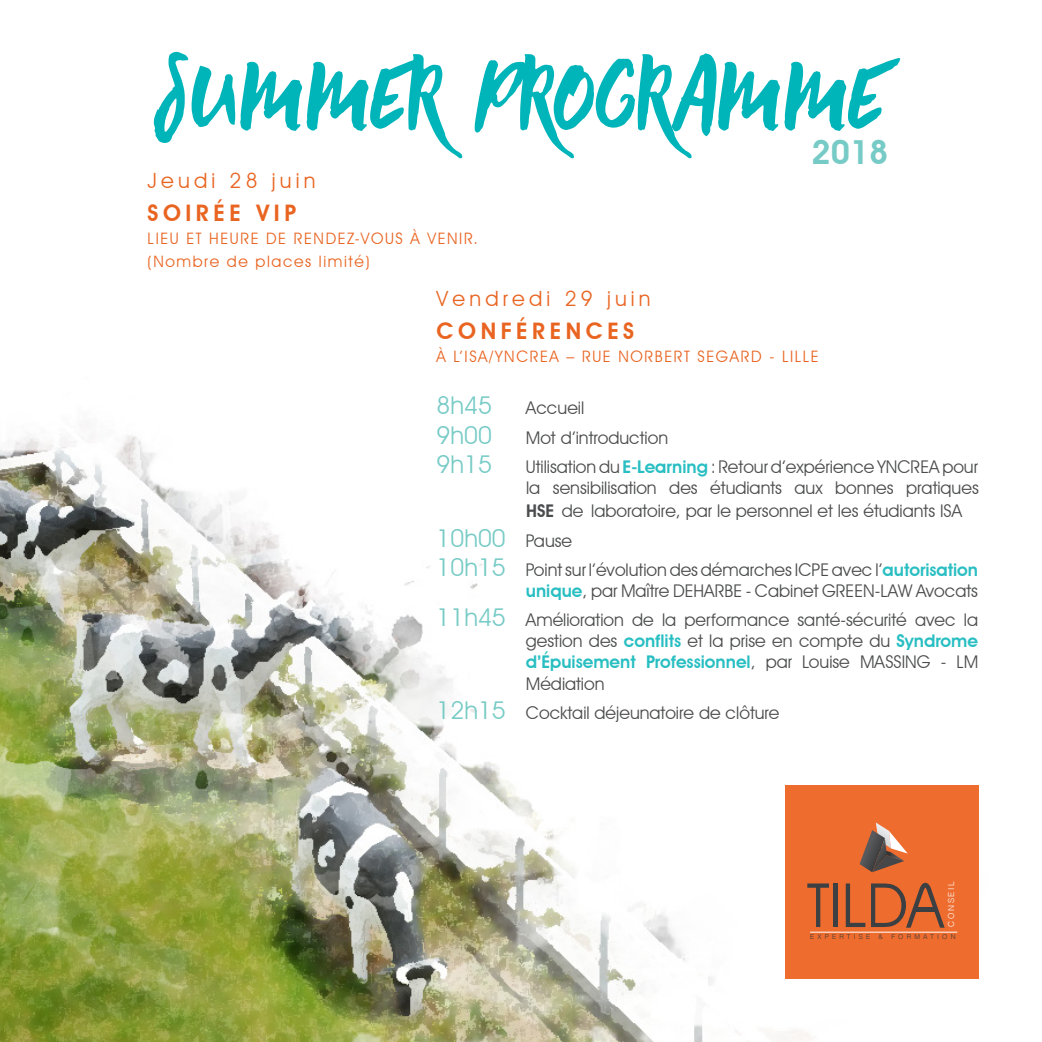
<style>
.page{position:relative;width:1042px;height:1042px;background:#fff}
.page>*{position:absolute;margin:0;border:0;box-sizing:border-box;transform-origin:0 0}
.t1{font:84px "Summer Hearts";color:#00b5ba}
.t2{font:600 33.07px "Avant Garde IT Cby BT";color:#77cbc6}
.t3{font:24.5px "Avant Garde IT Cby BT";color:#77cbc6}
.t4{font:600 22.75px "Avant Garde IT Cby BT";letter-spacing:.2em;color:#e96421}
.t5{font:21px "Avant Garde IT Cby BT";letter-spacing:.2em;color:#e96421}
.t6{font:17.5px/21px "Avant Garde IT Cby BT";color:#4b4c4d}
.t7{font:15.75px "Avant Garde IT Cby BT";letter-spacing:.1em;color:#e96421}
.t8{font:300 8.22px "Helvetica";letter-spacing:.2em;color:#fff}
.t9{font:300 6.83px "Helvetica";letter-spacing:.47em;color:#383b3c}
.s1{font-weight:600;color:#28bec2}
.s2{font-weight:600}
.s3{font-size:17.5px;color:#4b4c4d}
.s4{font-size:24.5px;color:#77cbc6}
</style>
<div class="page">
<img style="left:0;top:435px;width:812px;height:607px">
<div style="left:785px;top:785px;width:194px;height:194px;background:#ee6c2e"></div>
<svg style="left:807px;top:883px;width:22px;height:44px"></svg>
<hr style="left:833px;top:883px;width:4px;height:44px;background:#3d4042">
<svg style="left:846px;top:883px;width:19px;height:44px"></svg>
<svg style="left:871px;top:883px;width:73px;height:44px"></svg>
<hr style="left:810px;top:932px;width:147px;height:1px;background:#fff">
<hr style="left:914px;top:907px;width:21px;height:4px;background:#3d4042">
<svg style="left:859px;top:822px;width:49px;height:50px"></svg>
<p class="t1" style="left:156px;top:35px;width:732px">SUMMER PROGRAMME</p>
<p class="t2" style="left:811px;top:132px;width:78px">2018</p>
<p class="t5" style="left:148px;top:168px;width:169px">Jeudi 28 juin</p>
<p class="t4" style="left:148px;top:200px;width:150px">SOIRÉE VIP</p>
<p class="t7" style="left:148px;top:229px;width:332px">LIEU ET HEURE DE RENDEZ-VOUS À VENIR.</p>
<p class="t7" style="left:148px;top:252px;width:223px">(Nombre de places limité)</p>
<p class="t5" style="left:437px;top:285px;width:215px">Vendredi 29 juin</p>
<p class="t4" style="left:437px;top:317px;width:199px">CONFÉRENCES</p>
<p class="t7" style="left:437px;top:346px;width:384px">À L’ISA/YNCREA – RUE NORBERT SEGARD - LILLE</p>
<p class="t3" style="left:437px;top:391px;width:57px">8h45</p>
<p class="t6" style="left:526px;top:397px;width:60px">Accueil</p>
<p class="t3" style="left:437px;top:420px;width:57px">9h00</p>
<p class="t6" style="left:526px;top:427px;width:144px">Mot d’introduction</p>
<p class="t3" style="left:437px;top:449px;width:57px">9h15</p>
<p class="t6" style="left:526px;top:456px;width:454px">Utilisation du <span class="s1">E-Learning</span> : Retour d’expérience YNCREA pour la sensibilisation des étudiants aux bonnes pratiques</p>
<p class="t6" style="left:526px;top:500px;width:437px"><span class="s2">HSE</span> de laboratoire, par le personnel et les étudiants ISA</p>
<p class="t3" style="left:437px;top:523px;width:137px">10h00 <span class="s3">Pause</span></p>
<p class="t6" style="left:437px;top:559px;width:543px;text-align:right"><span class="s4">10h15</span> Point sur l’évolution des démarches ICPE avec l’<span class="s1">autorisation unique</span>, par Maître DEHARBE - Cabinet GREEN-LAW Avocats</p>
<p class="t6" style="left:526px;top:609px;width:454px;text-align:justify;text-indent:-89px"><span class="s4">11h45</span> Amélioration de la performance santé-sécurité avec la gestion des <span class="s1">conflits</span> et la prise en compte du <span class="s1">Syndrome d’Épuisement Professionnel</span>, par Louise MASSING - LM Médiation</p>
<p class="t6" style="left:437px;top:702px;width:344px"><span class="s4">12h15</span> Cocktail déjeunatoire de clôture</p>
<p class="t8" style="left:944px;top:927px;width:47px;rotate:-90deg">CONSEIL</p>
<p class="t9" style="left:810px;top:931px;width:147px">EXPERTISE &amp; FORMATION</p>
</div>
